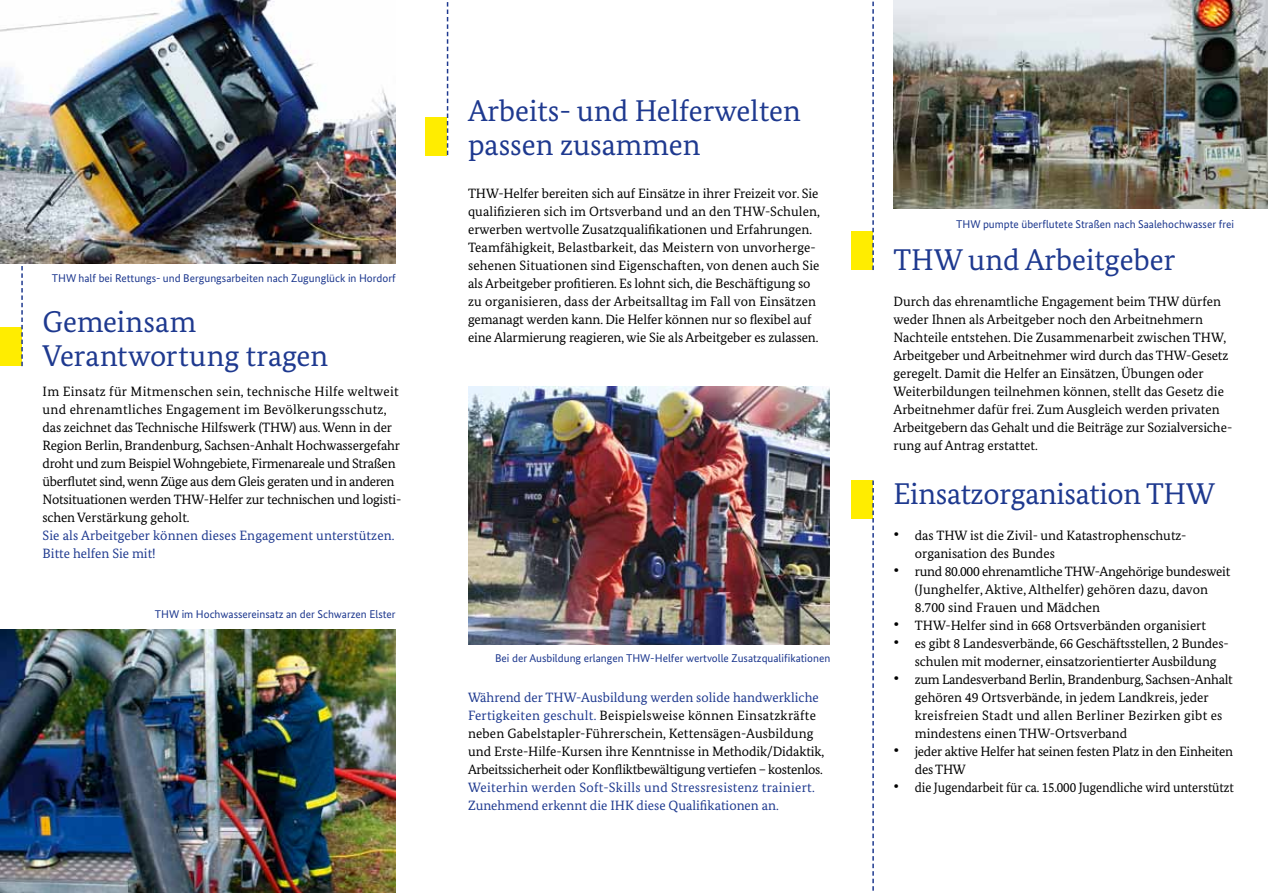
<style>
.page{position:relative;width:1268px;height:893px;background:#fff}
.page>*{position:absolute;margin:0;border:0;box-sizing:border-box;transform-origin:0 0}
.t1{font:30px/34.5px "Bundes Serif";color:#1e398f}
.t2{font:13.5px/18px "Bundes Serif";color:#000}
.t3{font:13.5px/18px "Bundes Serif";letter-spacing:.01em;color:#1e398f}
.t4{font:13.5px/18px "Bundes Serif";letter-spacing:-.02em;color:#000}
.t5{font:13.5px "Bundes Serif";color:#000;scale:.96 1}
.t6{font:11.25px "Bundes Sans";color:#1e398f}
.s1{color:#1e398f}
.s2{font-size:18px}
</style>
<div class="page">
<img style="left:893px;top:0;width:374px;height:208px">
<div style="left:0;top:327px;width:21px;height:39px;background:#ffed00"></div>
<svg style="left:21px;top:266px;width:2px;height:100px"></svg>
<div style="left:425px;top:117px;width:21px;height:38px;background:#ffed00"></div>
<svg style="left:446px;top:2px;width:2px;height:153px"></svg>
<img style="left:0;top:0;width:395px;height:264px">
<div style="left:850px;top:480px;width:22px;height:39px;background:#ffed00"></div>
<svg style="left:872px;top:480px;width:1px;height:411px"></svg>
<img style="left:0;top:629px;width:395px;height:264px">
<img style="left:468px;top:387px;width:361px;height:258px">
<div style="left:850px;top:232px;width:22px;height:38px;background:#ffed00"></div>
<svg style="left:872px;top:1px;width:1px;height:269px"></svg>
<p class="t6" style="left:52px;top:271px;width:345px">THW half bei Rettungs- und Bergungsarbeiten nach Zugunglück in Hordorf</p>
<h1 class="t1" style="left:43px;top:304px;width:287px">Gemeinsam<br>Verantwortung tragen</h1>
<p class="t2" style="left:43px;top:382px;width:360px">Im Einsatz für Mitmenschen sein, technische Hilfe weltweit und ehrenamtliches Engagement im Bevölkerungsschutz, das zeichnet das Technische Hilfswerk (THW) aus. Wenn in der Region Berlin, Brandenburg, Sachsen-Anhalt Hochwassergefahr droht und zum Beispiel Wohngebiete, Firmenareale und Straßen überflutet sind, wenn Züge aus dem Gleis geraten und in anderen Notsituationen werden THW-Helfer zur technischen und logisti&shy;schen Verstärkung geholt.</p>
<p class="t3" style="left:43px;top:526px;width:353px">Sie als Arbeitgeber können dieses Engagement unterstützen.<br>Bitte helfen Sie mit!</p>
<p class="t6" style="left:155px;top:607px;width:242px">THW im Hochwassereinsatz an der Schwarzen Elster</p>
<h1 class="t1" style="left:468px;top:93px;width:334px">Arbeits- und Helferwelten passen zusammen</h1>
<p class="t2" style="left:468px;top:184px;width:353px">THW-Helfer bereiten sich auf Einsätze in ihrer Freizeit vor. Sie qualifizieren sich im Ortsverband und an den THW-Schulen, erwerben wertvolle Zusatzqualifikationen und Erfahrungen.<br>Teamfähigkeit, Belastbarkeit, das Meistern von unvorherge&shy;sehenen Situationen sind Eigenschaften, von denen auch Sie als Arbeitgeber profitieren. Es lohnt sich, die Beschäftigung so zu organisieren, dass der Arbeitsalltag im Fall von Einsätzen gemanagt werden kann. Die Helfer können nur so flexibel auf eine Alarmierung reagieren, wie Sie als Arbeitgeber es zulassen.</p>
<p class="t6" style="left:495px;top:651px;width:336px">Bei der Ausbildung erlangen THW-Helfer wertvolle Zusatzqualifikationen</p>
<p class="t2" style="left:468px;top:688px;width:358px"><span class="s1">Während der THW-Ausbildung werden solide handwerkliche Fertigkeiten geschult.</span> Beispielsweise können Einsatzkräfte neben Gabelstapler-Führerschein, Kettensägen-Ausbildung und Erste-Hilfe-Kursen ihre Kenntnisse in Methodik/Didaktik, Arbeitssicherheit oder Konfliktbewältigung vertiefen – kostenlos.</p>
<p class="t3" style="left:468px;top:778px;width:348px">Weiterhin werden Soft-Skills und Stressresistenz trainiert.<br>Zunehmend erkennt die IHK diese Qualifikationen an.</p>
<p class="t6" style="left:956px;top:217px;width:279px">THW pumpte überflutete Straßen nach Saalehochwasser frei</p>
<h1 class="t1" style="left:893px;top:242px;width:283px">THW und Arbeitgeber</h1>
<p class="t2" style="left:893px;top:292px;width:340px">Durch das ehrenamtliche Engagement beim THW dürfen weder Ihnen als Arbeitgeber noch den Arbeitnehmern Nachteile entstehen. Die Zusammenarbeit zwischen THW, Arbeitgeber und Arbeitnehmer wird durch das THW-Gesetz geregelt. Damit die Helfer an Einsätzen, Übungen oder Weiterbildungen teilnehmen können, stellt das Gesetz die Arbeitnehmer dafür frei. Zum Ausgleich werden privaten Arbeitgebern das Gehalt und die Beiträge zur Sozialversiche&shy;rung auf Antrag erstattet.</p>
<h1 class="t1" style="left:893px;top:476px;width:322px">Einsatzorganisation THW</h1>
<p class="t2" style="left:914px;top:526px;width:271px;text-indent:-21px"><span class="s2">•</span> das THW ist die Zivil- und Katastrophenschutz&shy;organisation des Bundes</p>
<p class="t2" style="left:914px;top:562px;width:317px;text-indent:-21px"><span class="s2">•</span> rund 80.000 ehrenamtliche THW-Angehörige bundesweit (Junghelfer, Aktive, Althelfer) gehören dazu, davon<br>8.700 sind Frauen und Mädchen</p>
<p class="t2" style="left:893px;top:616px;width:314px"><span class="s2">•</span> THW-Helfer sind in 668 Ortsverbänden organisiert</p>
<p class="t2" style="left:914px;top:634px;width:315px;text-indent:-21px"><span class="s2">•</span> es gibt 8 Landesverbände, 66 Geschäftsstellen, 2 Bundes&shy;schulen mit moderner, einsatzorientierter Ausbildung</p>
<p class="t2" style="left:914px;top:670px;width:319px;text-indent:-21px"><span class="s2">•</span> zum Landesverband Berlin, Brandenburg, Sachsen-Anhalt gehören 49 Ortsverbände, in jedem Landkreis, jeder kreisfreien Stadt und allen Berliner Bezirken gibt es mindestens einen THW-Ortsverband</p>
<p class="t4" style="left:914px;top:742px;width:320px;text-indent:-21px"><span class="s2">•</span> jeder aktive Helfer hat seinen festen Platz in den Einheiten des THW</p>
<p class="t5" style="left:893px;top:779px;width:356px"><span class="s2">•</span> die Jugendarbeit für ca. 15.000 Jugendliche wird unterstützt</p>
</div>
